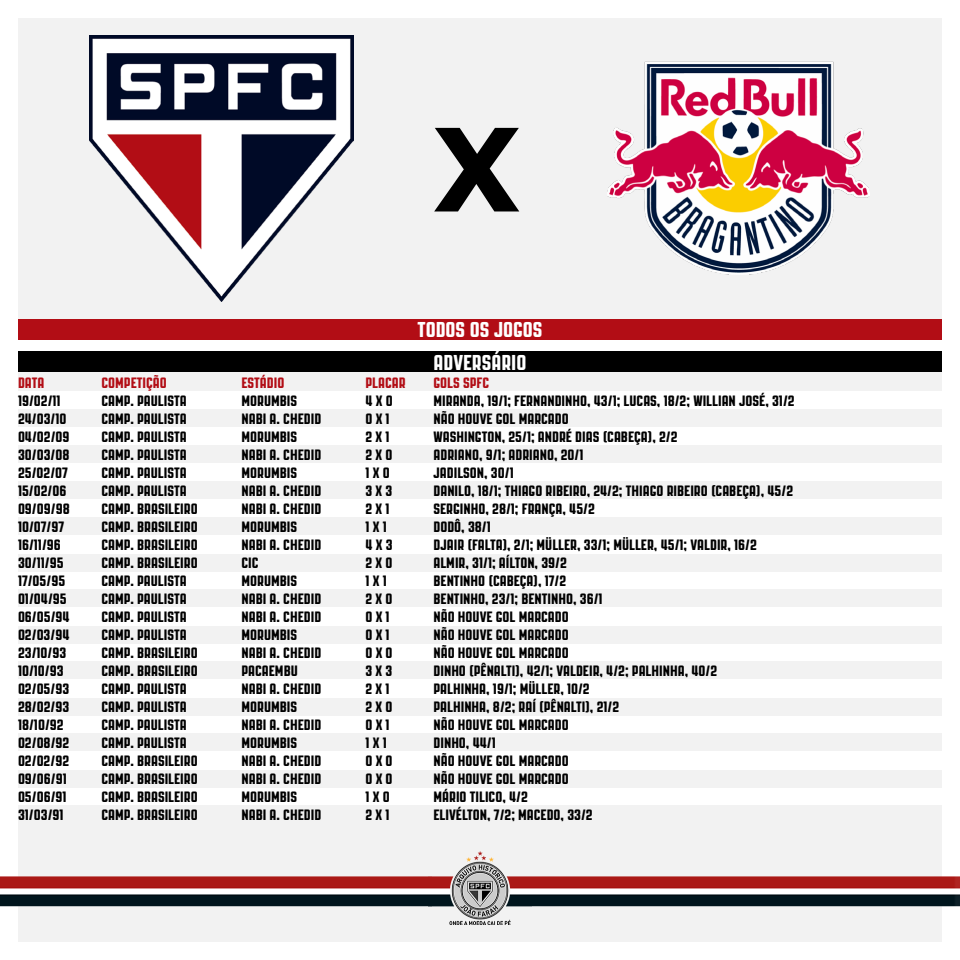
<style>
.page{position:relative;width:960px;height:960px;background:#fff}
.page>*{position:absolute;margin:0;border:0;box-sizing:border-box;transform-origin:0 0}
.t1{font:700 115px "Verdana";color:#000}
.t2{font:21.5px "PAG Revolucion";color:#fff}
.t3{font:15px "PAG Revolucion";color:#000}
.t4{font:15px "PAG Revolucion";color:#b20d15}
</style>
<div class="page">
<div style="left:18px;top:372px;width:924px;height:20px;background:#f2f2f2"></div>
<div style="left:18px;top:391px;width:924px;height:18px;background:#fff"></div>
<div style="left:18px;top:445px;width:924px;height:18px;background:#f2f2f2"></div>
<div style="left:18px;top:589px;width:924px;height:18px;background:#f2f2f2"></div>
<div style="left:18px;top:733px;width:924px;height:18px;background:#f2f2f2"></div>
<div style="left:18px;top:517px;width:924px;height:18px;background:#f2f2f2"></div>
<div style="left:18px;top:661px;width:924px;height:18px;background:#f2f2f2"></div>
<div style="left:18px;top:805px;width:924px;height:18px;background:#f2f2f2"></div>
<div style="left:18px;top:823px;width:924px;height:119px;background:#f2f2f2"></div>
<div style="left:18px;top:409px;width:924px;height:18px;background:#f2f2f2"></div>
<div style="left:18px;top:554px;width:924px;height:18px;background:#f2f2f2"></div>
<div style="left:18px;top:698px;width:924px;height:18px;background:#f2f2f2"></div>
<div style="left:18px;top:481px;width:924px;height:18px;background:#f2f2f2"></div>
<div style="left:18px;top:626px;width:924px;height:18px;background:#f2f2f2"></div>
<div style="left:18px;top:770px;width:924px;height:18px;background:#f2f2f2"></div>
<div style="left:18px;top:18px;width:924px;height:322px;background:#f2f2f2"></div>
<img style="left:89px;top:36px;width:264px;height:266px">
<img style="left:0;top:852px;width:960px;height:72px">
<div style="left:18px;top:351px;width:924px;height:21px;background:#000"></div>
<div style="left:18px;top:320px;width:924px;height:20px;background:#b20d15"></div>
<img style="left:608px;top:62px;width:262px;height:213px">
<h1 class="t1" style="left:433px;top:88px;width:89px">X</h1>
<h2 class="t2" style="left:418px;top:318px;width:126px">TODOS OS JOGOS</h2>
<h2 class="t2" style="left:434px;top:351px;width:94px">ADVERSÁRIO</h2>
<p class="t4" style="left:18px;top:374px;width:28px">DATA</p>
<p class="t4" style="left:102px;top:374px;width:67px">COMPETIÇÃO</p>
<p class="t4" style="left:242px;top:374px;width:44px">ESTÁDIO</p>
<p class="t4" style="left:366px;top:374px;width:42px">PLACAR</p>
<p class="t4" style="left:434px;top:374px;width:57px">GOLS SPFC</p>
<p class="t3" style="left:18px;top:392px;width:44px">19/02/11</p>
<p class="t3" style="left:102px;top:392px;width:87px">CAMP. PAULISTA</p>
<p class="t3" style="left:242px;top:392px;width:57px">MORUMBIS</p>
<p class="t3" style="left:366px;top:392px;width:29px">4 X 0</p>
<p class="t3" style="left:434px;top:392px;width:363px">MIRANDA, 19/1; FERNANDINHO, 43/1; LUCAS, 18/2; WILLIAN JOSÉ, 31/2</p>
<p class="t3" style="left:18px;top:410px;width:50px">24/03/10</p>
<p class="t3" style="left:102px;top:410px;width:87px">CAMP. PAULISTA</p>
<p class="t3" style="left:242px;top:410px;width:81px">NABI A. CHEDID</p>
<p class="t3" style="left:366px;top:410px;width:26px">0 X 1</p>
<p class="t3" style="left:434px;top:410px;width:137px">NÃO HOUVE GOL MARCADO</p>
<p class="t3" style="left:18px;top:428px;width:53px">04/02/09</p>
<p class="t3" style="left:102px;top:428px;width:87px">CAMP. PAULISTA</p>
<p class="t3" style="left:242px;top:428px;width:57px">MORUMBIS</p>
<p class="t3" style="left:366px;top:428px;width:26px">2 X 1</p>
<p class="t3" style="left:434px;top:428px;width:246px">WASHINGTON, 25/1; ANDRÉ DIAS (CABEÇA), 2/2</p>
<p class="t3" style="left:18px;top:446px;width:53px">30/03/08</p>
<p class="t3" style="left:102px;top:446px;width:87px">CAMP. PAULISTA</p>
<p class="t3" style="left:242px;top:446px;width:81px">NABI A. CHEDID</p>
<p class="t3" style="left:366px;top:446px;width:28px">2 X 0</p>
<p class="t3" style="left:434px;top:446px;width:152px">ADRIANO, 9/1; ADRIANO, 20/1</p>
<p class="t3" style="left:18px;top:464px;width:51px">25/02/07</p>
<p class="t3" style="left:102px;top:464px;width:87px">CAMP. PAULISTA</p>
<p class="t3" style="left:242px;top:464px;width:57px">MORUMBIS</p>
<p class="t3" style="left:366px;top:464px;width:26px">1 X 0</p>
<p class="t3" style="left:434px;top:464px;width:82px">JADILSON, 30/1</p>
<p class="t3" style="left:18px;top:482px;width:50px">15/02/06</p>
<p class="t3" style="left:102px;top:482px;width:87px">CAMP. PAULISTA</p>
<p class="t3" style="left:242px;top:482px;width:81px">NABI A. CHEDID</p>
<p class="t3" style="left:366px;top:482px;width:28px">3 X 3</p>
<p class="t3" style="left:434px;top:482px;width:361px">DANILO, 18/1; THIAGO RIBEIRO, 24/2; THIAGO RIBEIRO (CABEÇA), 45/2</p>
<p class="t3" style="left:18px;top:500px;width:53px">09/09/98</p>
<p class="t3" style="left:102px;top:500px;width:98px">CAMP. BRASILEIRO</p>
<p class="t3" style="left:242px;top:500px;width:81px">NABI A. CHEDID</p>
<p class="t3" style="left:366px;top:500px;width:26px">2 X 1</p>
<p class="t3" style="left:434px;top:500px;width:163px">SERGINHO, 28/1; FRANÇA, 45/2</p>
<p class="t3" style="left:18px;top:518px;width:48px">10/07/97</p>
<p class="t3" style="left:102px;top:518px;width:98px">CAMP. BRASILEIRO</p>
<p class="t3" style="left:242px;top:518px;width:57px">MORUMBIS</p>
<p class="t3" style="left:366px;top:518px;width:23px">1 X 1</p>
<p class="t3" style="left:434px;top:518px;width:59px">DODÔ, 38/1</p>
<p class="t3" style="left:18px;top:536px;width:44px">16/11/96</p>
<p class="t3" style="left:102px;top:536px;width:98px">CAMP. BRASILEIRO</p>
<p class="t3" style="left:242px;top:536px;width:81px">NABI A. CHEDID</p>
<p class="t3" style="left:366px;top:536px;width:29px">4 X 3</p>
<p class="t3" style="left:434px;top:536px;width:325px">DJAIR (FALTA), 2/1; MÜLLER, 33/1; MÜLLER, 45/1; VALDIR, 16/2</p>
<p class="t3" style="left:18px;top:554px;width:47px">30/11/95</p>
<p class="t3" style="left:102px;top:554px;width:98px">CAMP. BRASILEIRO</p>
<p class="t3" style="left:242px;top:554px;width:19px">CIC</p>
<p class="t3" style="left:366px;top:554px;width:28px">2 X 0</p>
<p class="t3" style="left:434px;top:554px;width:135px">ALMIR, 31/1; AÍLTON, 39/2</p>
<p class="t3" style="left:18px;top:572px;width:49px">17/05/95</p>
<p class="t3" style="left:102px;top:572px;width:87px">CAMP. PAULISTA</p>
<p class="t3" style="left:242px;top:572px;width:57px">MORUMBIS</p>
<p class="t3" style="left:366px;top:572px;width:23px">1 X 1</p>
<p class="t3" style="left:434px;top:572px;width:134px">BENTINHO (CABEÇA), 17/2</p>
<p class="t3" style="left:18px;top:590px;width:50px">01/04/95</p>
<p class="t3" style="left:102px;top:590px;width:87px">CAMP. PAULISTA</p>
<p class="t3" style="left:242px;top:590px;width:81px">NABI A. CHEDID</p>
<p class="t3" style="left:366px;top:590px;width:28px">2 X 0</p>
<p class="t3" style="left:434px;top:590px;width:171px">BENTINHO, 23/1; BENTINHO, 36/1</p>
<p class="t3" style="left:18px;top:608px;width:53px">06/05/94</p>
<p class="t3" style="left:102px;top:608px;width:87px">CAMP. PAULISTA</p>
<p class="t3" style="left:242px;top:608px;width:81px">NABI A. CHEDID</p>
<p class="t3" style="left:366px;top:608px;width:26px">0 X 1</p>
<p class="t3" style="left:434px;top:608px;width:137px">NÃO HOUVE GOL MARCADO</p>
<p class="t3" style="left:18px;top:626px;width:53px">02/03/94</p>
<p class="t3" style="left:102px;top:626px;width:87px">CAMP. PAULISTA</p>
<p class="t3" style="left:242px;top:626px;width:57px">MORUMBIS</p>
<p class="t3" style="left:366px;top:626px;width:26px">0 X 1</p>
<p class="t3" style="left:434px;top:626px;width:137px">NÃO HOUVE GOL MARCADO</p>
<p class="t3" style="left:18px;top:644px;width:50px">23/10/93</p>
<p class="t3" style="left:102px;top:644px;width:98px">CAMP. BRASILEIRO</p>
<p class="t3" style="left:242px;top:644px;width:81px">NABI A. CHEDID</p>
<p class="t3" style="left:366px;top:644px;width:29px">0 X 0</p>
<p class="t3" style="left:434px;top:644px;width:137px">NÃO HOUVE GOL MARCADO</p>
<p class="t3" style="left:18px;top:662px;width:47px">10/10/93</p>
<p class="t3" style="left:102px;top:662px;width:98px">CAMP. BRASILEIRO</p>
<p class="t3" style="left:242px;top:662px;width:58px">PACAEMBU</p>
<p class="t3" style="left:366px;top:662px;width:28px">3 X 3</p>
<p class="t3" style="left:434px;top:662px;width:285px">DINHO (PÊNALTI), 42/1; VALDEIR, 4/2; PALHINHA, 40/2</p>
<p class="t3" style="left:18px;top:680px;width:53px">02/05/93</p>
<p class="t3" style="left:102px;top:680px;width:87px">CAMP. PAULISTA</p>
<p class="t3" style="left:242px;top:680px;width:81px">NABI A. CHEDID</p>
<p class="t3" style="left:366px;top:680px;width:26px">2 X 1</p>
<p class="t3" style="left:434px;top:680px;width:158px">PALHINHA, 19/1; MÜLLER, 10/2</p>
<p class="t3" style="left:18px;top:698px;width:53px">28/02/93</p>
<p class="t3" style="left:102px;top:698px;width:87px">CAMP. PAULISTA</p>
<p class="t3" style="left:242px;top:698px;width:57px">MORUMBIS</p>
<p class="t3" style="left:366px;top:698px;width:28px">2 X 0</p>
<p class="t3" style="left:434px;top:698px;width:187px">PALHINHA, 8/2; RAÍ (PÊNALTI), 21/2</p>
<p class="t3" style="left:18px;top:716px;width:47px">18/10/92</p>
<p class="t3" style="left:102px;top:716px;width:87px">CAMP. PAULISTA</p>
<p class="t3" style="left:242px;top:716px;width:81px">NABI A. CHEDID</p>
<p class="t3" style="left:366px;top:716px;width:26px">0 X 1</p>
<p class="t3" style="left:434px;top:716px;width:137px">NÃO HOUVE GOL MARCADO</p>
<p class="t3" style="left:18px;top:734px;width:53px">02/08/92</p>
<p class="t3" style="left:102px;top:734px;width:87px">CAMP. PAULISTA</p>
<p class="t3" style="left:242px;top:734px;width:57px">MORUMBIS</p>
<p class="t3" style="left:366px;top:734px;width:23px">1 X 1</p>
<p class="t3" style="left:434px;top:734px;width:64px">DINHO, 44/1</p>
<p class="t3" style="left:18px;top:752px;width:53px">02/02/92</p>
<p class="t3" style="left:102px;top:752px;width:98px">CAMP. BRASILEIRO</p>
<p class="t3" style="left:242px;top:752px;width:81px">NABI A. CHEDID</p>
<p class="t3" style="left:366px;top:752px;width:29px">0 X 0</p>
<p class="t3" style="left:434px;top:752px;width:137px">NÃO HOUVE GOL MARCADO</p>
<p class="t3" style="left:18px;top:770px;width:50px">09/06/91</p>
<p class="t3" style="left:102px;top:770px;width:98px">CAMP. BRASILEIRO</p>
<p class="t3" style="left:242px;top:770px;width:81px">NABI A. CHEDID</p>
<p class="t3" style="left:366px;top:770px;width:29px">0 X 0</p>
<p class="t3" style="left:434px;top:770px;width:137px">NÃO HOUVE GOL MARCADO</p>
<p class="t3" style="left:18px;top:788px;width:50px">05/06/91</p>
<p class="t3" style="left:102px;top:788px;width:98px">CAMP. BRASILEIRO</p>
<p class="t3" style="left:242px;top:788px;width:57px">MORUMBIS</p>
<p class="t3" style="left:366px;top:788px;width:26px">1 X 0</p>
<p class="t3" style="left:434px;top:788px;width:96px">MÁRIO TILICO, 4/2</p>
<p class="t3" style="left:18px;top:806px;width:47px">31/03/91</p>
<p class="t3" style="left:102px;top:806px;width:98px">CAMP. BRASILEIRO</p>
<p class="t3" style="left:242px;top:806px;width:81px">NABI A. CHEDID</p>
<p class="t3" style="left:366px;top:806px;width:26px">2 X 1</p>
<p class="t3" style="left:434px;top:806px;width:161px">ELIVÉLTON, 7/2; MACEDO, 33/2</p>
</div>
